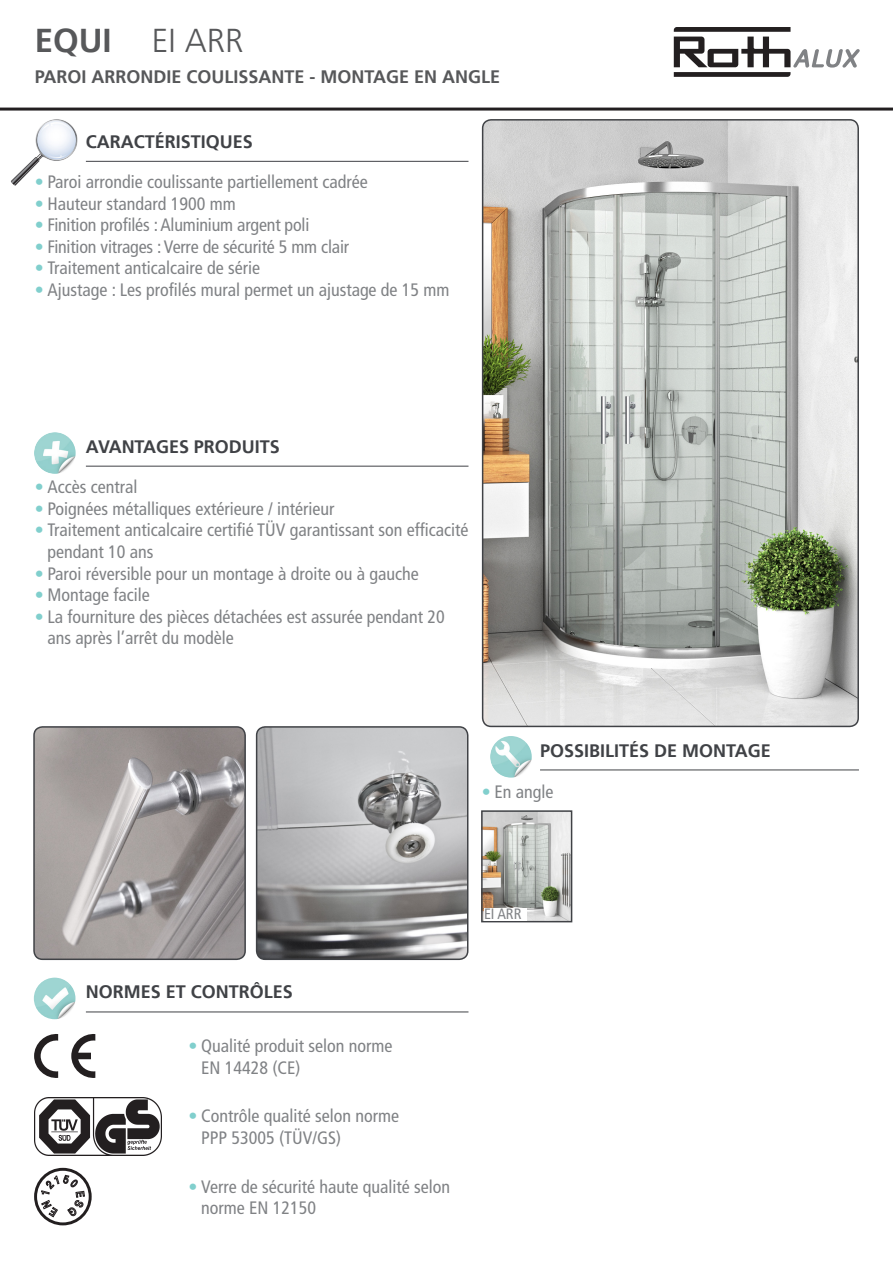
<style>
.page{position:relative;width:893px;height:1263px;background:#fff}
.page>*{position:absolute;margin:0;border:0;box-sizing:border-box;transform-origin:0 0}
.t1{font:300 33px "Frutiger";color:#57585a}
.t2{font:condensed 18px/21.6px "Frutiger LT";color:#808285}
.t3{font:700 18px "Frutiger";color:#404246}
.t4{font:700 18px "Frutiger";color:#57585a}
.t5{font:condensed 15px "Frutiger LT";color:#808285}
.s1{font-weight:700}
.s2{color:#81cfcd}
</style>
<div class="page">
<hr style="left:86px;top:466px;width:382px;height:1px;background:#404246">
<hr style="left:86px;top:161px;width:382px;height:1px;background:#404246">
<img style="left:10px;top:119px;width:68px;height:67px">
<img style="left:34px;top:432px;width:42px;height:42px;border-radius:21px">
<hr style="left:86px;top:1011px;width:382px;height:1px;background:#404246">
<img style="left:34px;top:977px;width:41px;height:42px;border-radius:21px">
<div style="left:34px;top:1168px;width:58px;height:57px;border:3px solid #231f20;border-radius:50%"></div>
<svg style="left:41px;top:1175px;width:44px;height:42px"></svg>
<img style="left:34px;top:1097px;width:128px;height:58px">
<svg style="left:34px;top:1034px;width:24px;height:44px"></svg>
<svg style="left:71px;top:1034px;width:24px;height:44px"></svg>
<hr style="left:540px;top:769px;width:319px;height:1px;background:#404246">
<img style="left:490px;top:736px;width:42px;height:42px;border-radius:21px">
<svg style="left:0;top:27px;width:893px;height:84px"></svg>
<img style="left:484px;top:813px;width:85px;height:106px">
<div style="left:481px;top:810px;width:91px;height:112px;border:2px solid #404246"></div>
<div style="left:484px;top:908px;width:42px;height:12px;background:#fff"></div>
<img style="left:257px;top:727px;width:211px;height:232px">
<div style="left:256px;top:726px;width:212px;height:234px;border:2px solid #404246;border-radius:9px"></div>
<img style="left:36px;top:727px;width:209px;height:232px">
<div style="left:33px;top:726px;width:213px;height:234px;border:2px solid #404246;border-radius:9px"></div>
<img style="left:483px;top:120px;width:375px;height:606px">
<div style="left:482px;top:119px;width:377px;height:608px;border:2px solid #404246;border-radius:9px"></div>
<p class="t1" style="left:35px;top:22px;width:210px"><span class="s1">EQUI</span> EI ARR</p>
<p class="t4" style="left:35px;top:66px;width:467px">PAROI ARRONDIE COULISSANTE - MONTAGE EN ANGLE</p>
<p class="t3" style="left:86px;top:131px;width:169px">CARACTÉRISTIQUES</p>
<p class="t2" style="left:35px;top:171px;width:334px"><span class="s2">•</span> Paroi arrondie coulissante partiellement cadrée</p>
<p class="t2" style="left:35px;top:193px;width:202px"><span class="s2">•</span> Hauteur standard 1900 mm</p>
<p class="t2" style="left:35px;top:214px;width:276px"><span class="s2">•</span> Finition profilés : Aluminium argent poli</p>
<p class="t2" style="left:35px;top:236px;width:316px"><span class="s2">•</span> Finition vitrages : Verre de sécurité 5 mm clair</p>
<p class="t2" style="left:35px;top:257px;width:227px"><span class="s2">•</span> Traitement anticalcaire de série</p>
<p class="t2" style="left:35px;top:279px;width:416px"><span class="s2">•</span> Ajustage : Les profilés mural permet un ajustage de 15 mm</p>
<p class="t3" style="left:86px;top:436px;width:195px">AVANTAGES PRODUITS</p>
<p class="t2" style="left:35px;top:476px;width:104px"><span class="s2">•</span> Accès central</p>
<p class="t2" style="left:35px;top:498px;width:301px"><span class="s2">•</span> Poignées métalliques extérieure / intérieur</p>
<p class="t2" style="left:48px;top:519px;width:422px;text-indent:-13px"><span class="s2">•</span> Traitement anticalcaire certifié TÜV garantissant son efficacité pendant 10 ans</p>
<p class="t2" style="left:35px;top:563px;width:385px"><span class="s2">•</span> Paroi réversible pour un montage à droite ou à gauche</p>
<p class="t2" style="left:35px;top:584px;width:117px"><span class="s2">•</span> Montage facile</p>
<p class="t2" style="left:48px;top:606px;width:399px;text-indent:-13px"><span class="s2">•</span> La fourniture des pièces détachées est assurée pendant 20 ans après l’arrêt du modèle</p>
<p class="t3" style="left:540px;top:740px;width:232px">POSSIBILITÉS DE MONTAGE</p>
<p class="t2" style="left:482px;top:781px;width:73px"><span class="s2">•</span> En angle</p>
<p class="t3" style="left:86px;top:981px;width:209px">NORMES ET CONTRÔLES</p>
<p class="t2" style="left:201px;top:1035px;width:193px;text-indent:-13px"><span class="s2">•</span> Qualité produit selon norme<br>EN 14428 (CE)</p>
<p class="t2" style="left:201px;top:1105px;width:199px;text-indent:-13px"><span class="s2">•</span> Contrôle qualité selon norme<br>PPP 53005 (TÜV/GS)</p>
<p class="t2" style="left:201px;top:1176px;width:250px;text-indent:-13px"><span class="s2">•</span> Verre de sécurité haute qualité selon norme EN 12150</p>
<p class="t5" style="left:484px;top:905px;width:39px">EI ARR</p>
</div>
